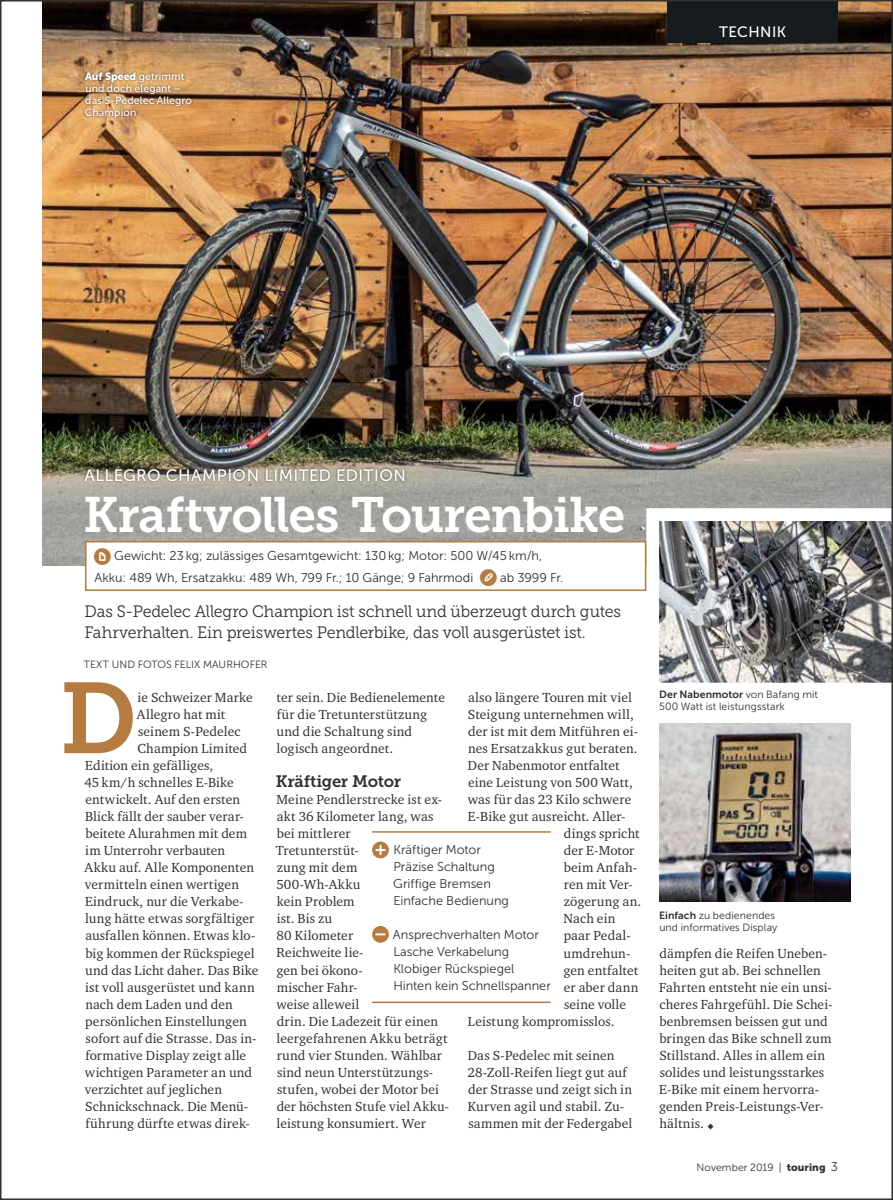
<style>
.page{position:relative;width:893px;height:1200px;background:#fff}
.page>*{position:absolute;margin:0;border:0;box-sizing:border-box;transform-origin:0 0}
.t1{font:99.9px "Museo Slab 700";color:#b57b40}
.t2{font:49.5px "Museo Slab 700";letter-spacing:-.025em;color:#fff}
.t3{font:16.5px/21px "Museo Slab 300";letter-spacing:-.015em;color:#33302d}
.t4{font:16.5px "Museo Sans 500";letter-spacing:.03em;color:#fff}
.t5{font:16.5px "Museo Slab 700";letter-spacing:-.015em;color:#33302d}
.t6{font:15px "Museo Sans 500";letter-spacing:.03em;color:#fff}
.t7{font:13.5px/17px "Charter ITC Pro";letter-spacing:.01em;color:#33302d}
.t8{font:12.75px/17px "Museo Sans 300";color:#33302d}
.t9{font:10.5px/12px "Museo Sans 300";letter-spacing:.005em;color:#33302d}
.t10{font:10.5px/12px "Museo Sans 500";letter-spacing:.01em;color:#fff}
.t11{font:10.5px "Museo Sans 700";letter-spacing:.01em;color:#33302d}
.t12{font:10.5px "Museo Sans 900";color:#fff}
.s1{font-family:"Museo Sans 500"}
.s2{font-family:"Iconia";font-size:24px;color:#b57b40}
.s3{font-family:"Museo Sans 300"}
.s4{font-family:"Museo Sans 700"}
.s5{font-family:"Museo Sans 900"}
.s6{font-size:12.75px}
</style>
<div class="page">
<img style="left:43px;top:3px;width:847px;height:562px">
<div style="left:83px;top:466px;width:324px;height:17px;background:#33302d;opacity:.71"></div>
<div style="left:83px;top:70px;width:111px;height:50px;background:#33302d;opacity:.75"></div>
<hr style="left:372px;top:831px;width:179px;height:1px;background:#b57b40">
<hr style="left:372px;top:1001px;width:179px;height:1px;background:#b57b40">
<svg style="left:372px;top:925px;width:17px;height:17px"></svg>
<svg style="left:375px;top:933px;width:11px;height:2px"></svg>
<svg style="left:372px;top:841px;width:17px;height:17px"></svg>
<svg style="left:375px;top:844px;width:11px;height:10px"></svg>
<svg style="left:640px;top:501px;width:250px;height:182px;background:#929292"></svg>
<img style="left:659px;top:723px;width:191px;height:178px">
<div style="left:86px;top:541px;width:560px;height:49px;background:#fff"></div>
<div style="left:85px;top:541px;width:561px;height:50px;border:2px solid #b57b40"></div>
<div style="left:668px;top:0;width:170px;height:43px;background:#161c1e"></div>
<p class="t12" style="left:85px;top:71px;width:101px">Auf Speed <span class="s1">getrimmt</span></p>
<p class="t10" style="left:85px;top:83px;width:108px">und doch elegant – das S-Pedelec Allegro<br>Champion</p>
<p class="t6" style="left:719px;top:23px;width:69px">TECHNIK</p>
<p class="t4" style="left:85px;top:466px;width:323px">ALLEGRO CHAMPION LIMITED EDITION</p>
<h2 class="t2" style="left:83px;top:486px;width:544px">Kraftvolles Tourenbike</h2>
<p class="t8" style="left:95px;top:545px;width:470px;line-height:21.3px;text-indent:-4px"><span class="s2">N</span>Gewicht: 23 kg; zulässiges Gesamtgewicht: 130kg; Motor: 500 W/45 km/h,<br>Akku: 489 Wh, Ersatzakku: 489 Wh, 799 Fr.; 10 Gänge; 9 Fahrmodi <span class="s2">L</span>ab 3999 Fr.</p>
<p class="t3" style="left:85px;top:600px;width:538px">Das S-Pedelec Allegro Champion ist schnell und überzeugt durch gutes<br>Fahrverhalten. Ein preiswertes Pendlerbike, das voll ausgerüstet ist.</p>
<p class="t9" style="left:84px;top:658px;width:185px">TEXT UND FOTOS FELIX MAURHOFER</p>
<h1 class="t1" style="left:59px;top:661px;width:80px">D</h1>
<p class="t7" style="left:138px;top:688px;width:117px">ie Schweizer Marke</p>
<p class="t7" style="left:137px;top:705px;width:90px">Allegro hat mit</p>
<p class="t7" style="left:138px;top:722px;width:104px">seinem S-Pedelec</p>
<p class="t7" style="left:138px;top:739px;width:111px">Champion Limited</p>
<p class="t7" style="left:85px;top:756px;width:130px">Edition ein gefälliges,</p>
<p class="t7" style="left:84px;top:773px;width:151px">45 km/h schnelles E-Bike</p>
<p class="t7" style="left:85px;top:790px;width:156px">entwickelt. Auf den ersten</p>
<p class="t7" style="left:85px;top:807px;width:160px">Blick fällt der sauber verar-</p>
<p class="t7" style="left:85px;top:824px;width:163px">beitete Alurahmen mit dem</p>
<p class="t7" style="left:85px;top:841px;width:141px">im Unterrohr verbauten</p>
<p class="t7" style="left:85px;top:858px;width:171px">Akku auf. Alle Komponenten</p>
<p class="t7" style="left:85px;top:875px;width:156px">vermitteln einen wertigen</p>
<p class="t7" style="left:85px;top:892px;width:160px">Eindruck, nur die Verkabe-</p>
<p class="t7" style="left:85px;top:909px;width:171px">lung hätte etwas sorgfältiger</p>
<p class="t7" style="left:85px;top:926px;width:172px">ausfallen können. Etwas klo-</p>
<p class="t7" style="left:85px;top:943px;width:171px">big kommen der Rückspiegel</p>
<p class="t7" style="left:85px;top:960px;width:175px">und das Licht daher. Das Bike</p>
<p class="t7" style="left:85px;top:977px;width:171px">ist voll ausgerüstet und kann</p>
<p class="t7" style="left:85px;top:994px;width:149px">nach dem Laden und den</p>
<p class="t7" style="left:85px;top:1011px;width:163px">persönlichen Einstellungen</p>
<p class="t7" style="left:86px;top:1028px;width:172px">sofort auf die Strasse. Das in-</p>
<p class="t7" style="left:85px;top:1045px;width:162px">formative Display zeigt alle</p>
<p class="t7" style="left:85px;top:1063px;width:169px">wichtigen Parameter an und</p>
<p class="t7" style="left:85px;top:1080px;width:139px">verzichtet auf jeglichen</p>
<p class="t7" style="left:85px;top:1097px;width:164px">Schnickschnack. Die Menü-</p>
<p class="t7" style="left:85px;top:1114px;width:166px">führung dürfte etwas direk-</p>
<p class="t7" style="left:277px;top:688px;width:170px">ter sein. Die Bedienelemente für die Tretunterstützung und die Schaltung sind logisch angeordnet.</p>
<p class="t5" style="left:276px;top:772px;width:127px">Kräftiger Motor</p>
<p class="t7" style="left:276px;top:790px;width:175px">Meine Pendlerstrecke ist ex&shy;akt 36 Kilometer lang, was bei mittlerer<br>Tretunterstüt-<br>zung mit dem<br>500-Wh-Akku<br>kein Problem<br>ist. Bis zu<br>80 Kilometer<br>Reichweite lie-<br>gen bei ökono-<br>mischer Fahr-<br>weise alleweil<br>drin. Die Ladezeit für einen leergefahrenen Akku beträgt rund vier Stunden. Wählbar sind neun Unterstützungs&shy;stufen, wobei der Motor bei der höchsten Stufe viel Akku&shy;leistung konsumiert. Wer</p>
<p class="t7" style="left:468px;top:688px;width:165px">also längere Touren mit viel</p>
<p class="t7" style="left:468px;top:705px;width:167px">Steigung unternehmen will,</p>
<p class="t7" style="left:468px;top:722px;width:171px">der ist mit dem Mitführen ei-</p>
<p class="t7" style="left:468px;top:739px;width:171px">nes Ersatzakkus gut beraten.</p>
<p class="t7" style="left:468px;top:756px;width:153px">Der Nabenmotor entfaltet</p>
<p class="t7" style="left:468px;top:773px;width:166px">eine Leistung von 500 Watt,</p>
<p class="t7" style="left:468px;top:790px;width:165px">was für das 23 Kilo schwere</p>
<p class="t7" style="left:468px;top:807px;width:159px">E-Bike gut ausreicht. Aller-</p>
<p class="t7" style="left:564px;top:824px;width:77px">dings spricht</p>
<p class="t7" style="left:564px;top:841px;width:72px">der E-Motor</p>
<p class="t7" style="left:564px;top:858px;width:75px">beim Anfah-</p>
<p class="t7" style="left:564px;top:875px;width:70px">ren mit Ver-</p>
<p class="t7" style="left:564px;top:892px;width:79px">zögerung an.</p>
<p class="t7" style="left:564px;top:909px;width:53px">Nach ein</p>
<p class="t7" style="left:564px;top:926px;width:68px">paar Pedal-</p>
<p class="t7" style="left:564px;top:943px;width:68px">umdrehun-</p>
<p class="t7" style="left:563px;top:960px;width:76px">gen entfaltet</p>
<p class="t7" style="left:564px;top:977px;width:76px">er aber dann</p>
<p class="t7" style="left:564px;top:994px;width:63px">seine volle</p>
<p class="t7" style="left:468px;top:1011px;width:148px">Leistung kompromisslos.</p>
<p class="t7" style="left:467px;top:1046px;width:166px">Das S-Pedelec mit seinen<br>28-Zoll-Reifen liegt gut auf der Strasse und zeigt sich in<br>Kurven agil und stabil. Zu&shy;sammen mit der Federgabel</p>
<p class="t8" style="left:393px;top:841px;width:117px">Kräftiger Motor<br>Präzise Schaltung<br>Griffige Bremsen<br>Einfache Bedienung</p>
<p class="t8" style="left:393px;top:926px;width:160px">Ansprechverhalten Motor<br>Lasche Verkabelung<br>Klobiger Rückspiegel<br>Hinten kein Schnellspanner</p>
<p class="t11" style="left:659px;top:688px;width:160px">Der Nabenmotor <span class="s3">von Bafang mit</span></p>
<p class="t9" style="left:659px;top:700px;width:127px">500 Watt ist leistungsstark</p>
<p class="t9" style="left:659px;top:908px;width:120px"><span class="s4">Einfach</span> zu bedienendes und informatives Display</p>
<p class="t7" style="left:659px;top:943px;width:175px">dämpfen die Reifen Uneben&shy;heiten gut ab. Bei schnellen<br>Fahrten entsteht nie ein unsi&shy;cheres Fahrgefühl. Die Schei&shy;benbremsen beissen gut und bringen das Bike schnell zum<br>Stillstand. Alles in allem ein solides und leistungsstarkes<br>E-Bike mit einem hervorra&shy;genden Preis-Leistungs-Ver&shy;hältnis. •</p>
<p class="t9" style="left:696px;top:1161px;width:143px">November 2019 | <span class="s5">touring</span> <span class="s6">3</span></p>
</div>
